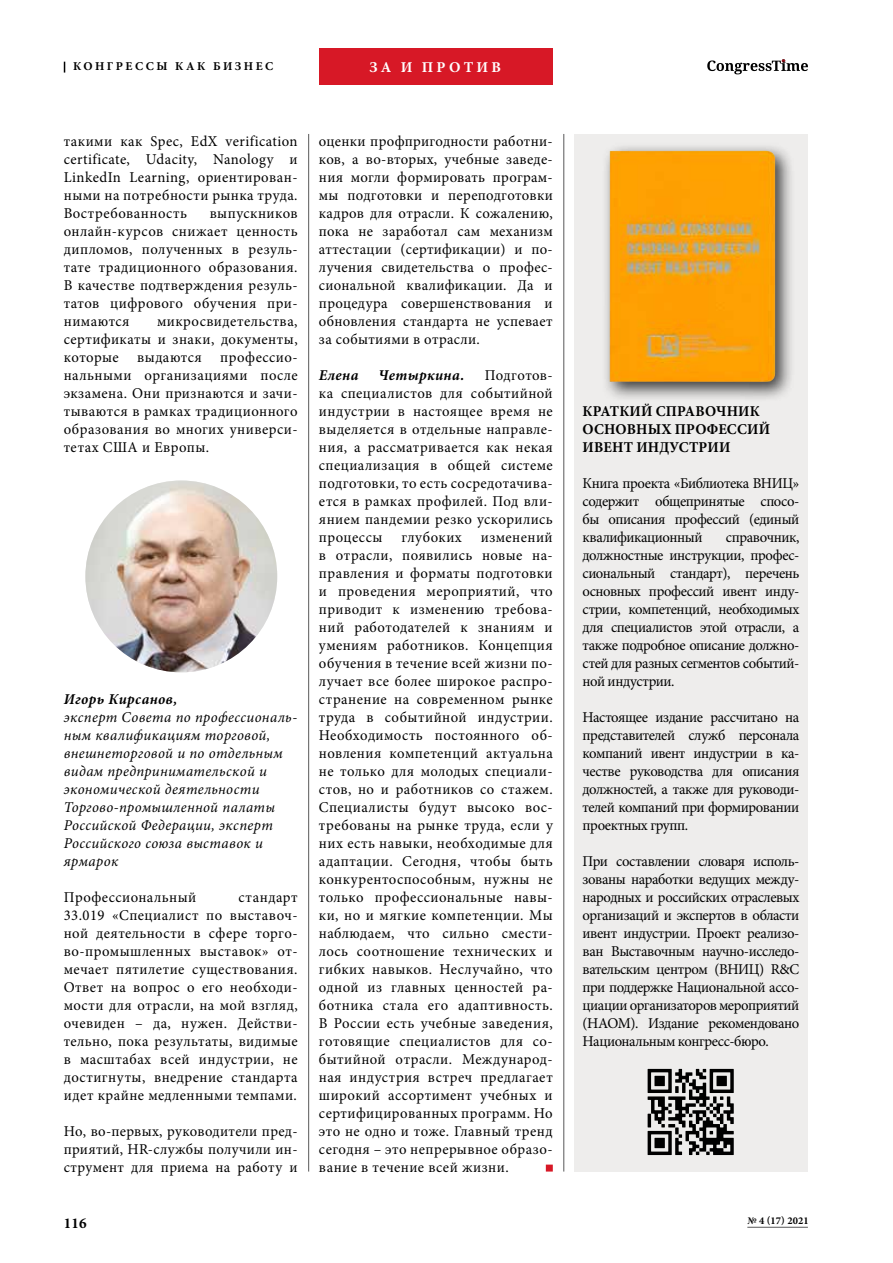
<style>
.page{position:relative;width:893px;height:1263px;background:#fff}
.page>*{position:absolute;margin:0;border:0;box-sizing:border-box;transform-origin:0 0}
.t1{font:15px/18px "Minion Pro";letter-spacing:.025em;color:#000;text-align:justify}
.t2{font:italic 15px/18px "Minion Pro";letter-spacing:.03em;color:#000}
.t3{font:700 15px/18px "Minion Pro";letter-spacing:.01em;color:#000}
.t4{font:italic 700 15px "Minion Pro";letter-spacing:.03em;color:#000}
.t5{font:700 15px "Minion Pro";letter-spacing:.21em;color:#fff}
.t6{font:700 12px "Minion Pro";letter-spacing:.21em;color:#000}
.t7{font:700 10.5px "Minion Pro";letter-spacing:.01em;color:#000}
</style>
<div class="page">
<div style="left:574px;top:134px;width:234px;height:1037px;background:#eeedec"></div>
<img style="left:85px;top:480px;width:192px;height:192px;border-radius:96px">
<svg style="left:546px;top:1164px;width:7px;height:7px"></svg>
<hr style="left:308px;top:134px;width:1px;height:1037px;background:#585859">
<hr style="left:563px;top:134px;width:1px;height:1037px;background:#585859">
<hr style="left:892px;top:309px;width:1px;height:150px;background:#cfd0d1">
<hr style="left:892px;top:836px;width:1px;height:427px;background:#cfd0d1">
<div style="left:601px;top:143px;width:194px;height:259px;background:#000;opacity:.75"></div>
<img style="left:610px;top:151px;width:165px;height:231px">
<svg style="left:648px;top:1069px;width:86px;height:86px"></svg>
<div style="left:319px;top:49px;width:234px;height:36px;background:#d71826"></div>
<svg style="left:707px;top:59px;width:101px;height:15px"></svg>
<hr style="left:747px;top:1227px;width:61px;height:1px;background:#585859">
<p class="t6" style="left:73px;top:58px;width:202px">КОНГРЕССЫ КАК БИЗНЕС</p>
<p class="t5" style="left:370px;top:57px;width:133px">ЗА И ПРОТИВ</p>
<p class="t1" style="left:64px;top:132px;width:235px">такими как Spec, EdX verification certificate, Udacity, Nanology и LinkedIn Learning, ориентирован&shy;ными на потребности рынка труда.<br>Востребованность</p>
<p class="t1" style="left:64px;top:204px;width:235px;text-indent:146px">выпускников онлайн-курсов снижает ценность дипломов, полученных в резуль&shy;тате традиционного образования.<br>В качестве подтверждения резуль&shy;татов цифрового обучения при&shy;нимаются</p>
<p class="t1" style="left:64px;top:312px;width:235px;text-indent:93px">микросвидетельства, сертификаты и знаки, документы, которые выдаются профессио&shy;нальными организациями после экзамена. Они признаются и зачи&shy;тываются в рамках традиционного образования во многих универси&shy;тетах США и Европы.</p>
<p class="t4" style="left:64px;top:688px;width:115px">Игорь Кирсанов,</p>
<p class="t2" style="left:64px;top:708px;width:235px">эксперт Совета по профессиональ&shy;ным квалификациям торговой, внешнеторговой и по отдельным видам предпринимательской и экономической деятельности<br>Торгово-промышленной палаты<br>Российской Федерации, эксперт<br>Российского союза выставок и ярмарок</p>
<p class="t1" style="left:64px;top:888px;width:134px">Профессиональный</p>
<p class="t1" style="left:64px;top:888px;width:235px;text-indent:175px">стандарт 33.019 «Специалист по выставоч&shy;ной деятельности в сфере торго&shy;во-промышленных выставок» от&shy;мечает пятилетие существования.<br>Ответ на вопрос о его необходи&shy;мости для отрасли, на мой взгляд, очевиден – да, нужен. Действи&shy;тельно, пока результаты, видимые в масштабах всей индустрии, не достигнуты, внедрение стандарта идет крайне медленными темпами.</p>
<p class="t1" style="left:64px;top:1122px;width:235px">Но, во-первых, руководители пред&shy;приятий, HR-службы получили ин&shy;струмент для приема на работу и</p>
<p class="t3" style="left:64px;top:1213px;width:24px">116</p>
<p class="t1" style="left:319px;top:132px;width:235px">оценки профпригодности работни&shy;ков, а во-вторых, учебные заведе&shy;ния могли формировать програм&shy;мы подготовки и переподготовки кадров для отрасли. К сожалению, пока не заработал сам механизм аттестации (сертификации) и по&shy;лучения свидетельства о профес&shy;сиональной квалификации. Да и процедура совершенствования и обновления стандарта не успевает за событиями в отрасли.</p>
<p class="t4" style="left:319px;top:364px;width:41px">Елена</p>
<p class="t4" style="left:379px;top:364px;width:87px">Четыркина.</p>
<p class="t1" style="left:319px;top:366px;width:235px;text-indent:166px">Подготов&shy;ка специалистов для событийной индустрии в настоящее время не выделяется в отдельные направле&shy;ния, а рассматривается как некая специализация в общей системе подготовки, то есть сосредотачива&shy;ется в рамках профилей. Под вли&shy;янием пандемии резко ускорились процессы</p>
<p class="t1" style="left:401px;top:528px;width:62px">глубоких</p>
<p class="t1" style="left:319px;top:528px;width:235px;text-indent:162px">изменений в отрасли, появились новые на&shy;правления и форматы подготовки и проведения мероприятий, что приводит к изменению требова&shy;ний работодателей к знаниям и умениям работников. Концепция обучения в течение всей жизни по&shy;лучает все более широкое распро&shy;странение на современном рынке труда в событийной индустрии.<br>Необходимость постоянного об&shy;новления компетенций актуальна не только для молодых специали&shy;стов, но и работников со стажем.<br>Специалисты будут высоко вос&shy;требованы на рынке труда, если у них есть навыки, необходимые для адаптации. Сегодня, чтобы быть конкурентоспособным, нужны не только профессиональные навы&shy;ки, но и мягкие компетенции. Мы наблюдаем, что сильно смести&shy;лось соотношение технических и гибких навыков. Неслучайно, что одной из главных ценностей ра&shy;ботника стала его адаптивность.<br>В России есть учебные заведения, готовящие специалистов для со&shy;бытийной отрасли. Международ&shy;ная индустрия встреч предлагает широкий ассортимент учебных и сертифицированных программ. Но это не одно и тоже. Главный тренд сегодня – это непрерывное образо&shy;вание в течение всей жизни.</p>
<p class="t3" style="left:583px;top:402px;width:189px">КРАТКИЙ СПРАВОЧНИК<br>ОСНОВНЫХ ПРОФЕССИЙ<br>ИВЕНТ ИНДУСТРИИ</p>
<p class="t1" style="left:583px;top:474px;width:218px">Книга проекта «Библиотека ВНИЦ» содержит общепринятые спосо&shy;бы описания профессий (единый квалификационный</p>
<p class="t1" style="left:583px;top:528px;width:218px;text-indent:143px">справочник, должностные инструкции, профес&shy;сиональный стандарт), перечень основных профессий ивент инду&shy;стрии, компетенций, необходимых для специалистов этой отрасли, а также подробное описание должно&shy;стей для разных сегментов событий&shy;ной индустрии.</p>
<p class="t1" style="left:583px;top:708px;width:218px">Настоящее издание рассчитано на представителей служб персонала компаний ивент индустрии в ка&shy;честве руководства для описания должностей, а также для руководи&shy;телей компаний при формировании проектных групп.</p>
<p class="t1" style="left:583px;top:852px;width:218px">При составлении словаря исполь&shy;зованы наработки ведущих между&shy;народных и российских отраслевых организаций и экспертов в области ивент индустрии. Проект реализо&shy;ван Выставочным научно-исследо&shy;вательским центром (ВНИЦ) R&amp;C при поддержке Национальной ассо&shy;циации организаторов мероприятий (НАОМ). Издание рекомендовано Национальным конгресс-бюро.</p>
<p class="t7" style="left:747px;top:1213px;width:63px">№ 4 (17) 2021</p>
</div>
